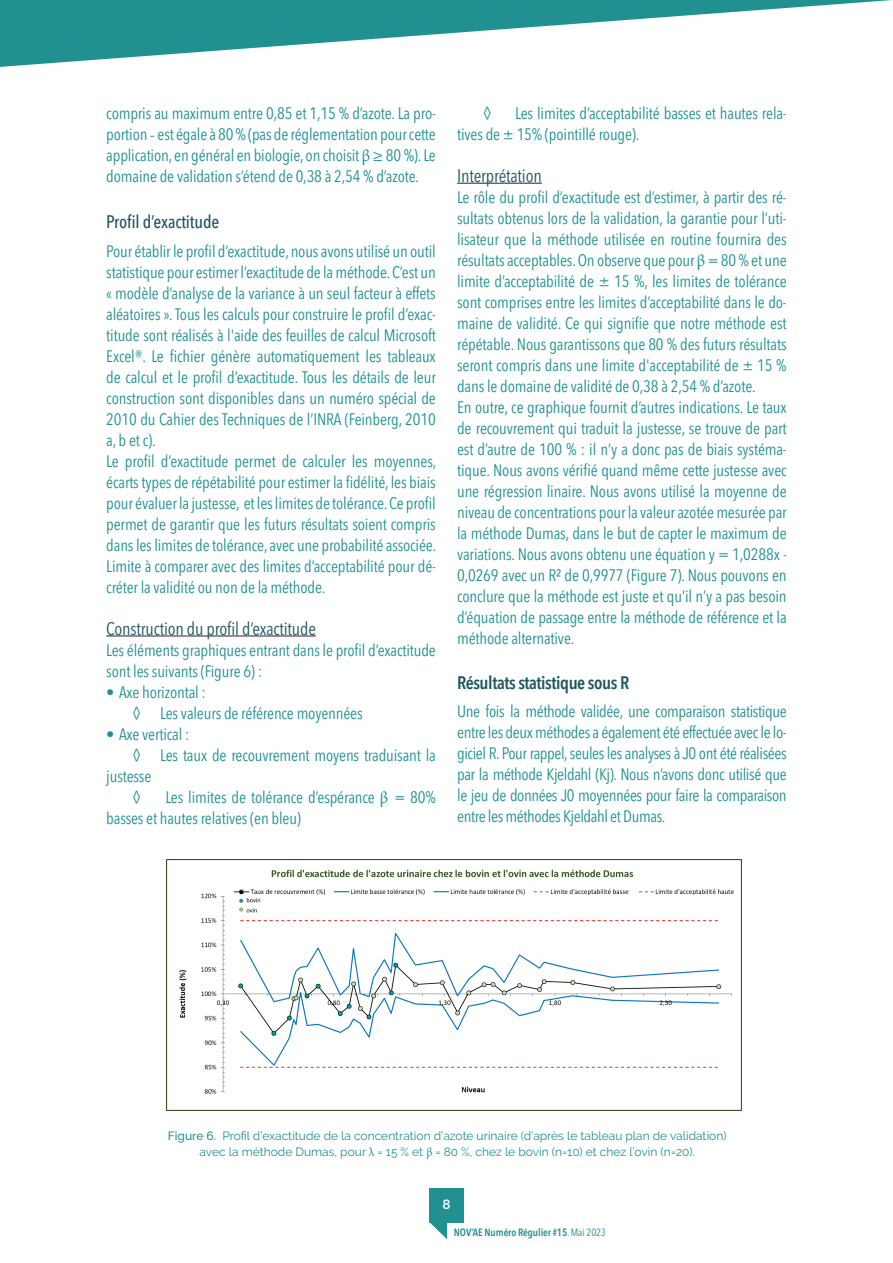
<style>
.page{position:relative;width:893px;height:1263px;background:#fff}
.page>*{position:absolute;margin:0;border:0;box-sizing:border-box;transform-origin:0 0}
.texte_article{font:condensed 18px "Avenir Next LT Pro";letter-spacing:-.01em;color:#1f5560}
.texte_article-2{font:600 condensed 18px "Avenir Next LT Pro";letter-spacing:-.025em;color:#1f5560}
.texte_article-3{font:500 condensed 18px "Avenir Next LT Pro";letter-spacing:-.01em;color:#1f5560}
.texte_article-4{font:condensed 16.5px/21px "Avenir Next LT Pro";letter-spacing:-.01em;color:#219091;text-align:justify}
.t1{font:600 13.5px "Raleway";color:#fff}
.Legende_sarcelle{font:12px "Raleway";color:#219091}
.t2{font:600 condensed 10.5px "Avenir Next LT Pro";letter-spacing:-.01em;color:#219091}
.s1{font-family:"Minion Pro";font-stretch:normal}
.s2{font-weight:500}
.s3{font-family:"Minion Pro"}
.s4{font-weight:400}
</style>
<div class="page">
<svg style="left:429px;top:1222px;width:18px;height:17px"></svg>
<div style="left:429px;top:1188px;width:34px;height:34px;background:#219091"></div>
<svg style="left:0;top:0;width:892px;height:67px"></svg>
<hr style="left:106px;top:635px;width:210px;height:1px;background:#231f20">
<hr style="left:457px;top:183px;width:85px;height:1px;background:#231f20">
<img style="left:167px;top:859px;width:574px;height:251px">
<p class="texte_article-4" style="left:106px;top:103px;width:331px">compris au maximum entre 0,85 et 1,15 % d’azote. La pro&shy;portion <span class="s1">-</span> est égale à 80 % (pas de réglementation pour cette application, en général en biologie, on choisit <span class="s1">β</span> ≥ 80 %). Le domaine de validation s’étend de 0,38 à 2,54 % d’azote.</p>
<p class="texte_article-3" style="left:106px;top:211px;width:115px">Profil d’exactitude</p>
<p class="texte_article-4" style="left:106px;top:240px;width:331px">Pour établir le profil d’exactitude, nous avons utilisé un outil statistique pour estimer l’exactitude de la méthode. C’est un « modèle d’analyse de la variance à un seul facteur à effets aléatoires ». Tous les calculs pour construire le profil d’exac&shy;titude sont réalisés à l'aide des feuilles de calcul Microsoft Excel®. Le fichier génère automatiquement les tableaux de calcul et le profil d’exactitude. Tous les détails de leur construction sont disponibles dans un numéro spécial de 2010 du Cahier des Techniques de l’INRA (Feinberg, 2010 a, b et c).</p>
<p class="texte_article-4" style="left:106px;top:450px;width:332px">Le profil d’exactitude permet de calculer les moyennes, écarts types de répétabilité pour estimer la fidélité, les biais pour évaluer la justesse, et les limites de tolérance. Ce profil permet de garantir que les futurs résultats soient compris dans les limites de tolérance, avec une probabilité associée.<br>Limite à comparer avec des limites d’acceptabilité pour dé&shy;créter la validité ou non de la méthode.</p>
<p class="texte_article" style="left:106px;top:617px;width:211px">Construction du profil d’exactitude</p>
<p class="texte_article-4" style="left:106px;top:639px;width:331px">Les éléments graphiques entrant dans le profil d’exactitude sont les suivants (Figure 6) :</p>
<p class="texte_article-4" style="left:106px;top:681px;width:101px">• Axe horizontal :</p>
<p class="texte_article-4" style="left:132px;top:702px;width:232px">◊ Les valeurs de référence moyennées</p>
<p class="texte_article-4" style="left:106px;top:723px;width:85px">• Axe vertical :</p>
<p class="texte_article-4" style="left:106px;top:744px;width:331px;text-indent:26px">◊ Les taux de recouvrement moyens traduisant la justesse</p>
<p class="texte_article-4" style="left:132px;top:786px;width:11px">◊</p>
<p class="texte_article-4" style="left:106px;top:786px;width:331px;text-indent:59px">Les limites de tolérance d’espérance <span class="s1">β</span> = 80% basses et hautes relatives (en bleu)</p>
<p class="texte_article-4" style="left:483px;top:103px;width:11px">◊</p>
<p class="texte_article-4" style="left:457px;top:103px;width:331px;text-indent:58px">Les limites d’acceptabilité basses et hautes rela&shy;tives de ± 15% (pointillé rouge).</p>
<p class="texte_article" style="left:457px;top:165px;width:86px">Interprétation</p>
<p class="texte_article-4" style="left:457px;top:187px;width:331px">Le rôle du profil d’exactitude est d’estimer, à partir des ré&shy;sultats obtenus lors de la validation, la garantie pour l’uti&shy;lisateur que la méthode utilisée en routine fournira des résultats acceptables. On observe que pour <span class="s1">β</span> = 80 % et une limite d’acceptabilité de ± 15 %, les limites de tolérance sont comprises entre les limites d’acceptabilité dans le do&shy;maine de validité. Ce qui signifie que notre méthode est répétable. Nous garantissons que 80 % des futurs résultats seront compris dans une limite d'acceptabilité de ± 15 % dans le domaine de validité de 0,38 à 2,54 % d’azote.</p>
<p class="texte_article-4" style="left:457px;top:397px;width:331px">En outre, ce graphique fournit d’autres indications. Le taux de recouvrement qui traduit la justesse, se trouve de part est d’autre de 100 % : il n’y a donc pas de biais systéma&shy;tique. Nous avons vérifié quand même cette justesse avec une régression linaire. Nous avons utilisé la moyenne de niveau de concentrations pour la valeur azotée mesurée par la méthode Dumas, dans le but de capter le maximum de variations. Nous avons obtenu une équation y = 1,0288x - 0,0269 avec un R² de 0,9977 (Figure 7). Nous pouvons en conclure que la méthode est juste et qu’il n’y a pas besoin d’équation de passage entre la méthode de référence et la méthode alternative.</p>
<p class="texte_article-2" style="left:457px;top:672px;width:174px">Résultats statistique sous R</p>
<p class="texte_article-4" style="left:457px;top:701px;width:331px">Une fois la méthode validée, une comparaison statistique entre les deux méthodes a également été effectuée avec le lo&shy;giciel R. Pour rappel, seules les analyses à J0 ont été réalisées par la méthode Kjeldahl (Kj). Nous n’avons donc utilisé que le jeu de données J0 moyennées pour faire la comparaison entre les méthodes Kjeldahl et Dumas.</p>
<p class="Legende_sarcelle" style="left:168px;top:1128px;width:560px"><span class="s2">Figure 6.</span> Profil d’exactitude de la concentration d’azote urinaire (d’après le tableau plan de validation)</p>
<p class="Legende_sarcelle" style="left:200px;top:1145px;width:497px">avec la méthode Dumas, pour <span class="s3">λ</span> = 15 % et <span class="s3">β</span> = 80 %, chez le bovin (n=10) et chez l’ovin (n=20).</p>
<p class="t1" style="left:442px;top:1197px;width:10px">8</p>
<p class="t2" style="left:454px;top:1226px;width:153px">NOV’AE Numéro Régulier #15<span class="s4">. Mai 2023</span></p>
</div>
